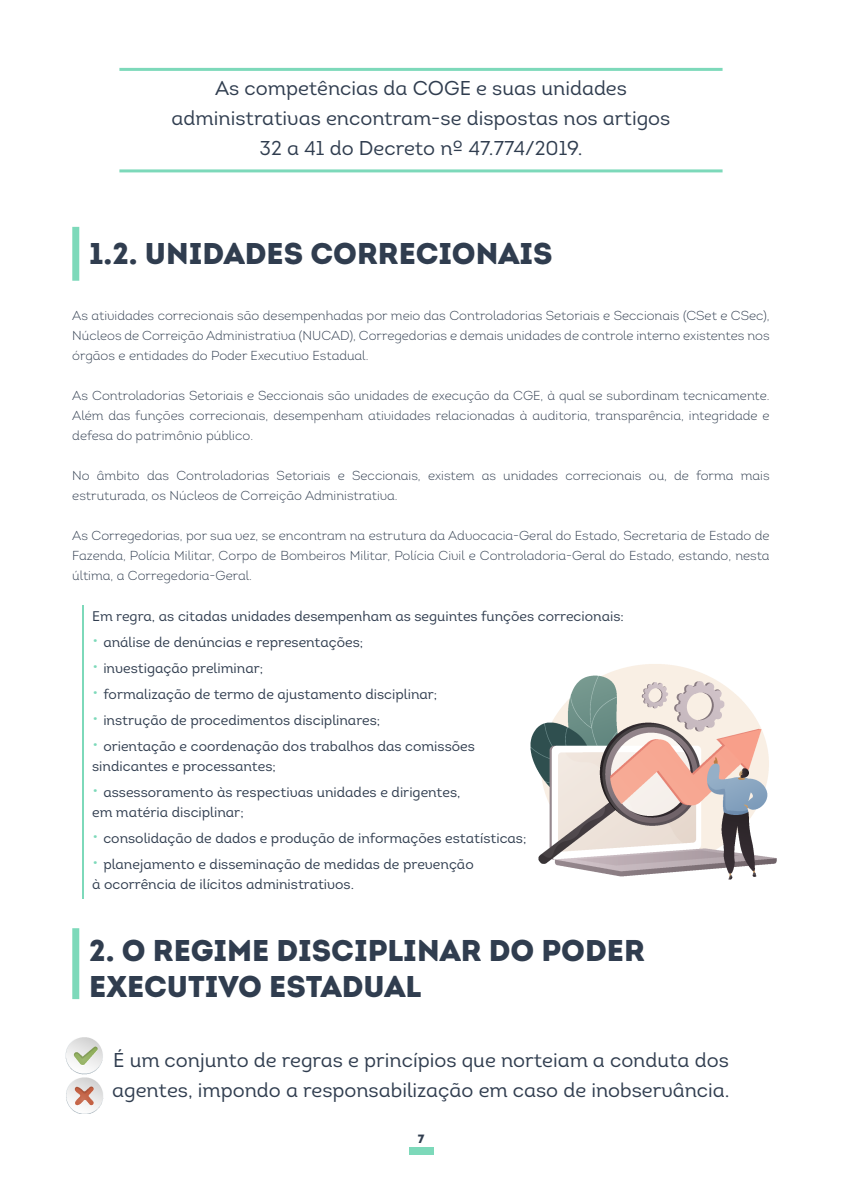
<style>
.page{position:relative;width:842px;height:1191px;background:#fff}
.page>*{position:absolute;margin:0;border:0;box-sizing:border-box;transform-origin:0 0}
.t1{font:900 30px "Intro";color:#303d4f}
.t2{font:20px/30px "Intro Book Alt";color:#303d4f;text-align:center}
.t3{font:14px/20px "Intro Book Alt";color:#303d4f}
.t4{font:13px/20px "Intro Light Alt";color:#303d4f;text-align:justify}
.t5{font:900 12px "Intro";color:#303d4f}
.s1{font-family:"Intro Light Alt";font-size:18px;color:#7dd9ba}
</style>
<div class="page">
<div style="left:409px;top:1147px;width:24px;height:8px;background:#7dd9ba"></div>
<img style="left:530px;top:694px;width:246px;height:185px">
<img style="left:571px;top:664px;width:164px;height:30px">
<hr style="left:119px;top:169px;width:603px;height:3px;background:#7dd9ba">
<hr style="left:119px;top:68px;width:603px;height:3px;background:#7dd9ba">
<div style="left:72px;top:227px;width:7px;height:54px;background:#7dd9ba"></div>
<hr style="left:82px;top:606px;width:2px;height:293px;background:#7dd9ba">
<div style="left:72px;top:928px;width:7px;height:71px;background:#7dd9ba"></div>
<img style="left:65px;top:1037px;width:38px;height:76px">
<h2 class="t2" style="left:172px;top:73px;width:500px">As competências da COGE e suas unidades administrativas encontram-se dispostas nos artigos<br>32 a 41 do Decreto nº 47.774/2019.</h2>
<h1 class="t1" style="left:89px;top:234px;width:97px">1.2. UNIDADES</h1>
<h1 class="t1" style="left:310px;top:234px;width:44px">CORRECIONAIS</h1>
<p class="t4" style="left:72px;top:306px;width:699px">As atividades correcionais são desempenhadas por meio das Controladorias Setoriais e Seccionais (CSet e CSec), N úcleos de Correição Administrativa (N UCAD), Corregedorias e demais unidades de controle interno existentes nos órgãos e entidades do Poder Executivo Estadual.</p>
<p class="t4" style="left:72px;top:386px;width:699px">As Controladorias Setoriais e Seccionais são unidades de execução da CGE, à qual se subordinam tecnicamente.<br>Além das funções correcionais, desempenham atividades relacionadas à auditoria, transparência, integridade e defesa do patrimônio público.</p>
<p class="t4" style="left:72px;top:466px;width:699px">N o âmbito das Controladorias Setoriais e Seccionais, existem as unidades correcionais ou, de forma mais estruturada, os N úcleos de Correição Administrativa.</p>
<p class="t4" style="left:72px;top:526px;width:699px">As Corregedorias, por sua vez, se encontram na estrutura da Advocacia-Geral do Estado, Secretaria de Estado de Fazenda, Polícia Militar, Corpo de Bombeiros Militar, Polícia Civil e Controladoria-Geral do Estado, estando, nesta última, a Corregedoria-Geral.</p>
<p class="t3" style="left:92px;top:605px;width:533px">Em regra, as citadas unidades desempenham as seguintes funções correcionais:</p>
<p class="t3" style="left:92px;top:631px;width:273px"><span class="s1">•</span> análise de denúncias e representações;</p>
<p class="t3" style="left:92px;top:657px;width:172px"><span class="s1">•</span> investigação preliminar;</p>
<p class="t3" style="left:92px;top:683px;width:347px"><span class="s1">•</span> formalização de termo de ajustamento disciplinar;</p>
<p class="t3" style="left:92px;top:709px;width:290px"><span class="s1">•</span> instrução de procedimentos disciplinares;</p>
<p class="t3" style="left:92px;top:735px;width:384px"><span class="s1">•</span> orientação e coordenação dos trabalhos das comissões sindicantes e processantes;</p>
<p class="t3" style="left:92px;top:781px;width:370px"><span class="s1">•</span> assessoramento às respectivas unidades e dirigentes, em matéria disciplinar;</p>
<p class="t3" style="left:92px;top:827px;width:436px"><span class="s1">•</span> consolidação de dados e produção de informações estatísticas;</p>
<p class="t3" style="left:92px;top:853px;width:383px"><span class="s1">•</span> planejamento e disseminação de medidas de prevenção à ocorrência de ilícitos administrativos.</p>
<h1 class="t1" style="left:89px;top:930px;width:104px">2. O REGIME</h1>
<h1 class="t1" style="left:277px;top:930px;width:41px">DISCIPLINAR</h1>
<h1 class="t1" style="left:489px;top:930px;width:94px">DO PODER</h1>
<h1 class="t1" style="left:89px;top:966px;width:58px">EXECUTIVO</h1>
<h1 class="t1" style="left:269px;top:966px;width:38px">ESTADUAL</h1>
<h2 class="t2" style="left:112px;top:1044px;width:619px;text-align:left">É um conjunto de regras e princípios que norteiam a conduta dos agentes, impondo a responsabilização em caso de inobservância.</h2>
<p class="t5" style="left:418px;top:1130px;width:8px">7</p>
</div>
